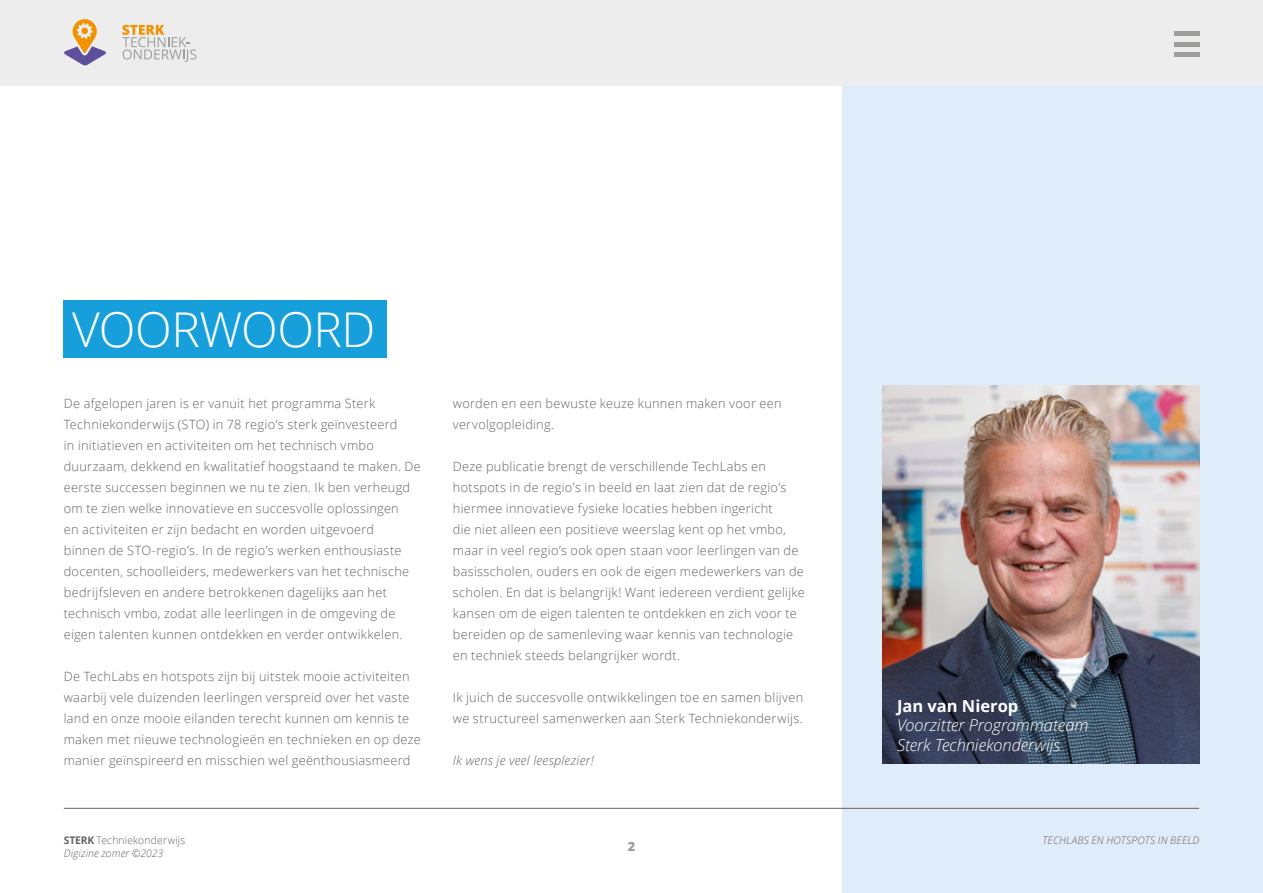
<style>
.page{position:relative;width:1263px;height:893px;background:#fff}
.page>*{position:absolute;margin:0;border:0;box-sizing:border-box;transform-origin:0 0}
.t1{font:300 48px "Open Sans";letter-spacing:-.01em;color:#fff}
.t2{font:italic 300 16.5px/19.4px "Open Sans";letter-spacing:-.005em;color:#fff}
.t3{font:700 16.5px "Open Sans";color:#fff}
.t4{font:300 12.75px/21px "Open Sans";letter-spacing:.02em;color:#646363}
.t5{font:italic 300 12.75px "Open Sans";letter-spacing:.015em;color:#646363}
.t6{font:800 12.75px "Open Sans";color:#9d9d9c}
.t7{font:italic 300 10.5px/13.5px "Open Sans";letter-spacing:.015em;color:#646363}
.s1{font-weight:700;font-style:normal}
.s2{font-style:normal}
</style>
<div class="page">
<div style="left:842px;top:85px;width:421px;height:808px;background:#dfecf9"></div>
<div style="left:0;top:0;width:1263px;height:85px;background:#ededed"></div>
<hr style="left:1174px;top:32px;width:25px;height:4px;background:#9d9d9c">
<hr style="left:1174px;top:42px;width:25px;height:4px;background:#9d9d9c">
<div style="left:1174px;top:52px;width:25px;height:5px;background:#9d9d9c"></div>
<svg style="left:122px;top:25px;width:74px;height:37px"></svg>
<svg style="left:64px;top:19px;width:42px;height:47px"></svg>
<div style="left:64px;top:300px;width:323px;height:57px;background:#169fdb"></div>
<img style="left:883px;top:386px;width:316px;height:378px">
<hr style="left:64px;top:808px;width:1135px;height:1px;background:#646363">
<h1 class="t1" style="left:72px;top:297px;width:305px">VOORWOORD</h1>
<p class="t4" style="left:64px;top:392px;width:359px">De afgelopen jaren is er vanuit het programma Sterk Techniekonderwijs (STO) in 78 regio’s sterk geïnvesteerd<br>in initiatieven en activiteiten om het technisch vmbo duurzaam, dekkend en kwalitatief hoogstaand te maken. De eerste successen beginnen we nu te zien. Ik ben verheugd om te zien welke innovatieve en succesvolle oplossingen<br>en activiteiten er zijn bedacht en worden uitgevoerd<br>binnen de STO-regio’s. In de regio’s werken enthousiaste docenten, schoolleiders, medewerkers van het technische bedrijfsleven en andere betrokkenen dagelijks aan het technisch vmbo, zodat alle leerlingen in de omgeving de eigen talenten kunnen ontdekken en verder ontwikkelen.</p>
<p class="t4" style="left:64px;top:665px;width:359px">De TechLabs en hotspots zijn bij uitstek mooie activiteiten waarbij vele duizenden leerlingen verspreid over het vaste land en onze mooie eilanden terecht kunnen om kennis te maken met nieuwe technologieën en technieken en op deze manier geïnspireerd en misschien wel geënthousiasmeerd</p>
<p class="t4" style="left:453px;top:392px;width:330px">worden en een bewuste keuze kunnen maken voor een vervolgopleiding.</p>
<p class="t4" style="left:453px;top:455px;width:353px">Deze publicatie brengt de verschillende TechLabs en hotspots in de regio’s in beeld en laat zien dat de regio’s hiermee innovatieve fysieke locaties hebben ingericht<br>die niet alleen een positieve weerslag kent op het vmbo, maar in veel regio’s ook open staan voor leerlingen van de basisscholen, ouders en ook de eigen medewerkers van de scholen. En dat is belangrijk! Want iedereen verdient gelijke kansen om de eigen talenten te ontdekken en zich voor te bereiden op de samenleving waar kennis van technologie en techniek steeds belangrijker wordt.</p>
<p class="t4" style="left:453px;top:686px;width:352px">Ik juich de succesvolle ontwikkelingen toe en samen blijven we structureel samenwerken aan Sterk Techniekonderwijs.</p>
<p class="t5" style="left:453px;top:751px;width:142px">Ik wens je veel leesplezier!</p>
<p class="t3" style="left:897px;top:694px;width:123px">Jan van Nierop</p>
<p class="t2" style="left:897px;top:715px;width:193px">Voorzitter Programmateam<br>Sterk Techniekonderwijs</p>
<p class="t7" style="left:64px;top:833px;width:123px"><span class="s1">STERK</span> <span class="s2">Techniekonderwijs<br></span>Digizine zomer ©2023</p>
<p class="t7" style="left:1042px;top:833px;width:158px">TECHLABS EN HOTSPOTS IN BEELD</p>
<p class="t6" style="left:628px;top:836px;width:9px">2</p>
</div>
